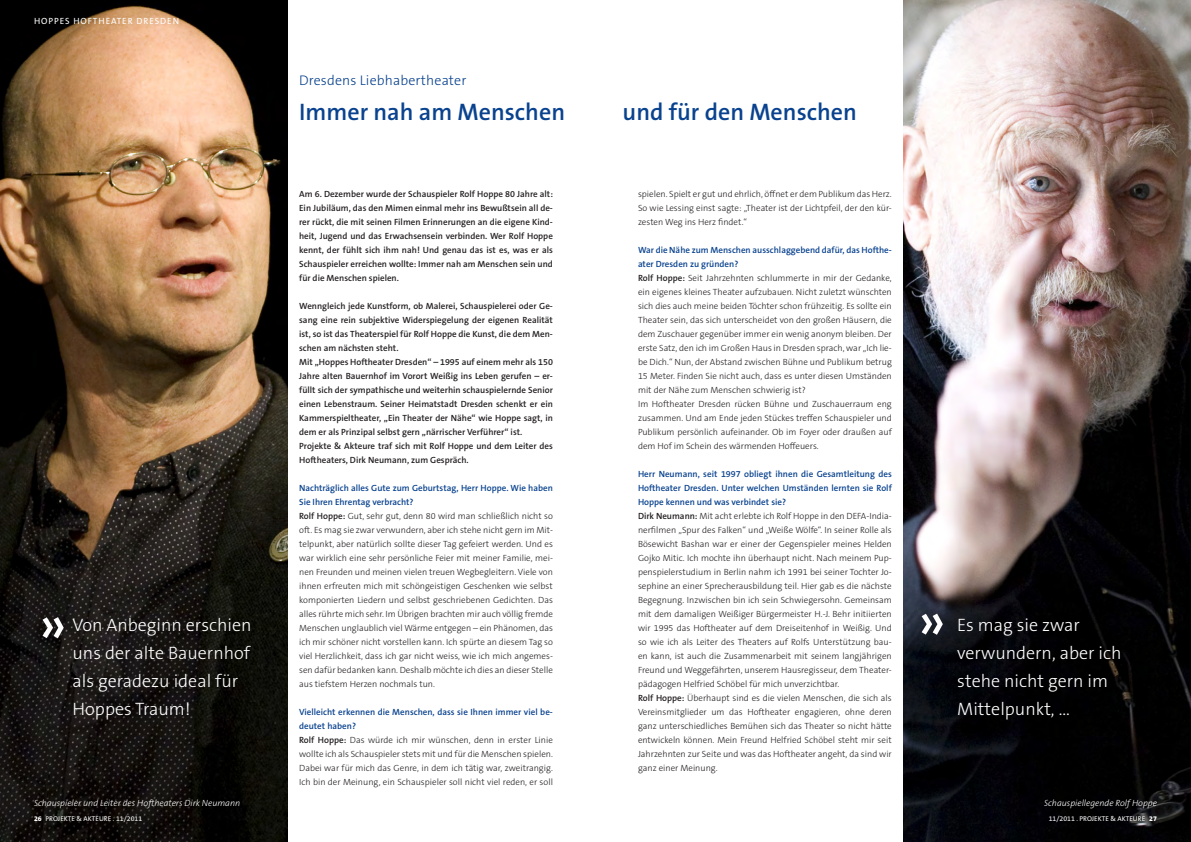
<style>
.page{position:relative;width:1191px;height:842px;background:#fff}
.page>*{position:absolute;margin:0;border:0;box-sizing:border-box;transform-origin:0 0}
.t1{font:600 24px "The Sans B6";color:#09428e}
.t2{font:300 18px/28px "The Sans B3";color:#fff}
.t3{font:300 14px "The Sans B3";letter-spacing:.01em;color:#09428e}
.t4{font:300 9px/14px "The Sans B3";color:#231f20;text-align:justify}
.t5{font:600 9px/14px "The Sans B6";color:#231f20;text-align:justify}
.t6{font:600 9px/14px "The Sans B6";color:#09428e}
.t7{font:italic 300 9px "The Sans B3";color:#fff}
.t8{font:9px "The Sans B5 Plain";letter-spacing:.1em;color:#fff}
.t9{font:7px "The Sans B5 Plain";color:#fff}
.s1{font-family:"The Sans B8";font-weight:800}
.s2{font-family:"The Sans B6";font-weight:600}
</style>
<div class="page">
<img style="left:903px;top:0;width:288px;height:842px">
<img style="left:0;top:0;width:288px;height:842px">
<svg style="left:43px;top:617px;width:21px;height:21px"></svg>
<svg style="left:921px;top:614px;width:21px;height:21px"></svg>
<p class="t8" style="left:34px;top:16px;width:154px">SWISSÔTEL NEUMARKT DRESDEN</p>
<p class="t8" style="left:34px;top:16px;width:146px">HOPPES HOFTHEATER DRESDEN</p>
<p class="t2" style="left:73px;top:612px;width:180px">Von Anbeginn erschien uns der alte Bauernhof</p>
<p class="t2" style="left:73px;top:668px;width:167px">als geradezu ideal für<br>Hoppes Traum!</p>
<p class="t7" style="left:34px;top:798px;width:208px">Schauspieler und Leiter des Hoftheaters Dirk Neumann</p>
<p class="t9" style="left:34px;top:815px;width:110px"><span class="s1">26</span> PROJEKTE &amp; AKTEURE . 11/2011</p>
<p class="t3" style="left:299px;top:73px;width:169px">Dresdens Liebhabertheater</p>
<p class="t1" style="left:299px;top:99px;width:267px">Immer nah am Menschen</p>
<p class="t1" style="left:622px;top:99px;width:236px">und für den Menschen</p>
<p class="t5" style="left:299px;top:187px;width:255px">Am 6. Dezember wurde der Schauspieler Rolf Hoppe 80 Jahre alt:<br>Ein Jubiläum, das den Mimen einmal mehr ins Bewußtsein all de&shy;rer rückt, die mit seinen Filmen Erinnerungen an die eigene Kind&shy;heit, Jugend und das Erwachsensein verbinden. Wer Rolf Hoppe kennt, der fühlt sich ihm nah! Und genau das ist es, was er als Schauspieler erreichen wollte: Immer nah am Menschen sein und für die Menschen spielen.</p>
<p class="t5" style="left:299px;top:299px;width:255px">Wenngleich jede Kunstform, ob Malerei, Schauspielerei oder Ge&shy;sang eine rein subjektive Widerspiegelung der eigenen Realität ist, so ist das Theaterspiel für Rolf Hoppe die Kunst, die dem Men&shy;schen am nächsten steht.</p>
<p class="t5" style="left:299px;top:355px;width:255px">Mit „Hoppes Hoftheater Dresden“ – 1995 auf einem mehr als 150<br>Jahre alten Bauernhof im Vorort Weißig ins Leben gerufen – er&shy;füllt sich der sympathische und weiterhin schauspielernde Senior einen Lebenstraum. Seiner Heimatstadt Dresden schenkt er ein Kammerspieltheater, „Ein Theater der Nähe“ wie Hoppe sagt, in dem er als Prinzipal selbst gern „närrischer Verführer“ ist.</p>
<p class="t5" style="left:299px;top:439px;width:255px">Projekte &amp; Akteure traf sich mit Rolf Hoppe und dem Leiter des<br>Hoftheaters, Dirk Neumann, zum Gespräch.</p>
<p class="t6" style="left:299px;top:481px;width:255px">Nachträglich alles Gute zum Geburtstag, Herr Hoppe. Wie haben<br>Sie Ihren Ehrentag verbracht?</p>
<p class="t4" style="left:299px;top:509px;width:255px"><span class="s2">Rolf Hoppe:</span> Gut, sehr gut, denn 80 wird man schließlich nicht so oft. Es mag sie zwar verwundern, aber ich stehe nicht gern im Mit&shy;telpunkt, aber natürlich sollte dieser Tag gefeiert werden. Und es war wirklich eine sehr persönliche Feier mit meiner Familie, mei&shy;nen Freunden und meinen vielen treuen Wegbegleitern. Viele von ihnen erfreuten mich mit schöngeistigen Geschenken wie selbst komponierten Liedern und selbst geschriebenen Gedichten. Das alles rührte mich sehr. Im Übrigen brachten mir auch völlig fremde Menschen unglaublich viel Wärme entgegen – ein Phänomen, das ich mir schöner nicht vorstellen kann. Ich spürte an diesem Tag so viel Herzlichkeit, dass ich gar nicht weiss, wie ich mich angemes&shy;sen dafür bedanken kann. Deshalb möchte ich dies an dieser Stelle aus tiefstem Herzen nochmals tun.</p>
<p class="t6" style="left:299px;top:705px;width:255px">Vielleicht erkennen die Menschen, dass sie Ihnen immer viel be&shy;deutet haben?</p>
<p class="t4" style="left:299px;top:733px;width:255px"><span class="s2">Rolf Hoppe:</span> Das würde ich mir wünschen, denn in erster Linie wollte ich als Schauspieler stets mit und für die Menschen spielen.<br>Dabei war für mich das Genre, in dem ich tätig war, zweitrangig.<br>Ich bin der Meinung, ein Schauspieler soll nicht viel reden, er soll</p>
<p class="t4" style="left:638px;top:187px;width:255px">spielen. Spielt er gut und ehrlich, öffnet er dem Publikum das Herz.<br>So wie Lessing einst sagte: „Theater ist der Lichtpfeil, der den kür&shy;zesten Weg ins Herz findet.“</p>
<p class="t6" style="left:638px;top:243px;width:255px">War die Nähe zum Menschen ausschlaggebend dafür, das Hofthe&shy;ater Dresden zu gründen?</p>
<p class="t4" style="left:638px;top:271px;width:255px"><span class="s2">Rolf Hoppe:</span> Seit Jahrzehnten schlummerte in mir der Gedanke, ein eigenes kleines Theater aufzubauen. Nicht zuletzt wünschten sich dies auch meine beiden Töchter schon frühzeitig. Es sollte ein Theater sein, das sich unterscheidet von den großen Häusern, die dem Zuschauer gegenüber immer ein wenig anonym bleiben. Der erste Satz, den ich im Großen Haus in Dresden sprach, war „Ich lie&shy;be Dich.“ Nun, der Abstand zwischen Bühne und Publikum betrug 15 Meter. Finden Sie nicht auch, dass es unter diesen Umständen mit der Nähe zum Menschen schwierig ist?</p>
<p class="t4" style="left:638px;top:397px;width:255px">Im Hoftheater Dresden rücken Bühne und Zuschauerraum eng zusammen. Und am Ende jeden Stückes treffen Schauspieler und Publikum persönlich aufeinander. Ob im Foyer oder draußen auf dem Hof im Schein des wärmenden Hoffeuers.</p>
<p class="t6" style="left:638px;top:467px;width:255px;text-align:justify">Herr Neumann, seit 1997 obliegt ihnen die Gesamtleitung des Hoftheater Dresden. Unter welchen Umständen lernten sie Rolf Hoppe kennen und was verbindet sie?</p>
<p class="t4" style="left:638px;top:509px;width:255px"><span class="s2">Dirk Neumann:</span> Mit acht erlebte ich Rolf Hoppe in den DEFA-India&shy;nerfilmen „Spur des Falken“ und „Weiße Wölfe“. In seiner Rolle als Bösewicht Bashan war er einer der Gegenspieler meines Helden Gojko Mitic. Ich mochte ihn überhaupt nicht. Nach meinem Pup&shy;penspielerstudium in Berlin nahm ich 1991 bei seiner Tochter Jo&shy;sephine an einer Sprecherausbildung teil. Hier gab es die nächste Begegnung. Inzwischen bin ich sein Schwiegersohn. Gemeinsam mit dem damaligen Weißiger Bürgermeister H.-J. Behr initiierten wir 1995 das Hoftheater auf dem Dreiseitenhof in Weißig. Und so wie ich als Leiter des Theaters auf Rolfs Unterstützung bau&shy;en kann, ist auch die Zusammenarbeit mit seinem langjährigen Freund und Weggefährten, unserem Hausregisseur, dem Theater&shy;pädagogen Helfried Schöbel für mich unverzichtbar.</p>
<p class="t4" style="left:638px;top:692px;width:255px"><span class="s2">Rolf Hoppe:</span> Überhaupt sind es die vielen Menschen, die sich als Vereinsmitglieder um das Hoftheater engagieren, ohne deren ganz unterschiedliches Bemühen sich das Theater so nicht hätte entwickeln können. Mein Freund Helfried Schöbel steht mir seit Jahrzehnten zur Seite und was das Hoftheater angeht, da sind wir ganz einer Meinung.</p>
<p class="t2" style="left:957px;top:612px;width:166px">Es mag sie zwar verwundern, aber ich stehe nicht gern im<br>Mittelpunkt, ...</p>
<p class="t7" style="left:1044px;top:798px;width:114px">Schauspiellegende Rolf Hoppe</p>
<p class="t9" style="left:1048px;top:815px;width:110px">11/2011 . PROJEKTE &amp; AKTEURE <span class="s1">27</span></p>
</div>
